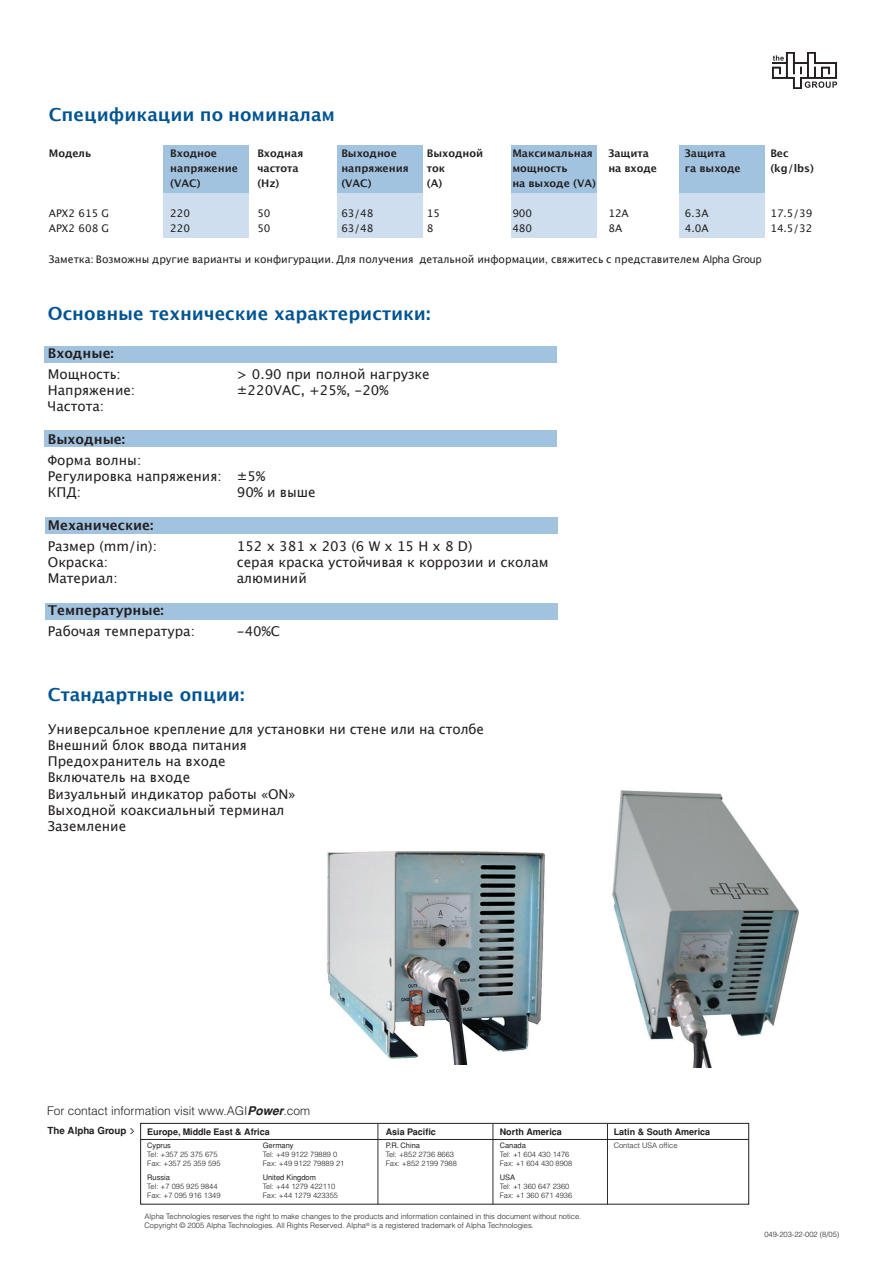
<style>
.page{position:relative;width:893px;height:1263px;background:#fff}
.page>*{position:absolute;margin:0;border:0;box-sizing:border-box;transform-origin:0 0}
.t1{font:700 18px "Lucida Grande";color:#015492}
.t2{font:13.5px/16.2px "Lucida Grande";color:#231f20}
.t3{font:700 13.5px "Lucida Grande";color:#231f20}
.t4{font:300 12px "Helvetica";color:#231f20}
.t5{font:10.5px "Lucida Grande";color:#231f20}
.t6{font:700 10.5px "Lucida Grande";color:#231f20}
.t7{font:700 9.75px "Helvetica";color:#231f20}
.t8{font:700 9px "Helvetica";color:#231f20}
.t9{font:300 7.5px/9px "Helvetica";color:#231f20}
.t10{font:7.5px "Helvetica";color:#231f20}
.s1{font-family:"Helvetica"}
.s2{font-family:"Arial"}
.s3{font-weight:700;font-style:italic}
.s4{font-family:"Silkscreen";font-weight:400}
</style>
<div class="page">
<svg style="left:772px;top:52px;width:65px;height:37px"></svg>
<div style="left:141px;top:1123px;width:608px;height:81px;border:1px solid #231f20"></div>
<hr style="left:378px;top:1124px;width:1px;height:80px;background:#231f20">
<hr style="left:493px;top:1124px;width:1px;height:80px;background:#231f20">
<hr style="left:141px;top:1139px;width:608px;height:1px;background:#231f20">
<hr style="left:607px;top:1124px;width:1px;height:80px;background:#231f20">
<div style="left:680px;top:146px;width:85px;height:92px;background:#cedeee"></div>
<div style="left:680px;top:146px;width:85px;height:47px;background:#a2c3e0"></div>
<div style="left:511px;top:146px;width:86px;height:92px;background:#cedeee"></div>
<div style="left:511px;top:146px;width:86px;height:47px;background:#a2c3e0"></div>
<div style="left:337px;top:146px;width:85px;height:92px;background:#cedeee"></div>
<div style="left:337px;top:146px;width:85px;height:47px;background:#a2c3e0"></div>
<img style="left:327px;top:851px;width:218px;height:213px">
<img style="left:612px;top:790px;width:187px;height:278px">
<div style="left:45px;top:346px;width:512px;height:16px;background:#a2c3e0"></div>
<div style="left:45px;top:431px;width:512px;height:16px;background:#a2c3e0"></div>
<div style="left:46px;top:517px;width:512px;height:16px;background:#a2c3e0"></div>
<div style="left:46px;top:603px;width:512px;height:17px;background:#a2c3e0"></div>
<div style="left:164px;top:146px;width:85px;height:92px;background:#cedeee"></div>
<div style="left:164px;top:146px;width:85px;height:47px;background:#a2c3e0"></div>
<h1 class="t1" style="left:49px;top:104px;width:288px">Спецификации по номиналам</h1>
<h3 class="t6" style="left:49px;top:147px;width:44px">Модель</h3>
<h3 class="t6" style="left:170px;top:147px;width:48px">Входное</h3>
<h3 class="t6" style="left:257px;top:147px;width:48px">Входная</h3>
<h3 class="t6" style="left:341px;top:147px;width:57px">Выходное</h3>
<h3 class="t6" style="left:427px;top:147px;width:58px">Выходной</h3>
<h3 class="t6" style="left:512px;top:147px;width:82px">Максимальная</h3>
<h3 class="t6" style="left:608px;top:147px;width:42px">Защита</h3>
<h3 class="t6" style="left:685px;top:147px;width:42px">Защита</h3>
<h3 class="t6" style="left:770px;top:147px;width:20px">Вес</h3>
<h3 class="t6" style="left:170px;top:162px;width:69px">напряжение</h3>
<h3 class="t6" style="left:257px;top:162px;width:43px">частота</h3>
<h3 class="t6" style="left:341px;top:162px;width:69px">напряжения</h3>
<h3 class="t6" style="left:427px;top:162px;width:20px">ток</h3>
<h3 class="t6" style="left:512px;top:162px;width:57px">мощность</h3>
<h3 class="t6" style="left:608px;top:162px;width:50px">на входе</h3>
<h3 class="t6" style="left:685px;top:162px;width:57px">га выходе</h3>
<h3 class="t6" style="left:770px;top:162px;width:45px">(kg/lbs)</h3>
<h3 class="t6" style="left:170px;top:177px;width:32px">(VAC)</h3>
<h3 class="t6" style="left:257px;top:177px;width:24px">(Hz)</h3>
<h3 class="t6" style="left:341px;top:177px;width:32px">(VAC)</h3>
<h3 class="t6" style="left:427px;top:177px;width:17px">(A)</h3>
<h3 class="t6" style="left:512px;top:177px;width:85px">на выходе (VA)</h3>
<h3 class="t5" style="left:49px;top:207px;width:62px">APX2 615 G</h3>
<h3 class="t5" style="left:170px;top:207px;width:21px">220</h3>
<h3 class="t5" style="left:257px;top:207px;width:15px">50</h3>
<h3 class="t5" style="left:341px;top:207px;width:34px">63/48</h3>
<h3 class="t5" style="left:427px;top:207px;width:15px">15</h3>
<h3 class="t5" style="left:512px;top:207px;width:21px">900</h3>
<h3 class="t5" style="left:608px;top:207px;width:22px">12A</h3>
<h3 class="t5" style="left:685px;top:207px;width:25px">6.3A</h3>
<h3 class="t5" style="left:770px;top:207px;width:43px">17.5/39</h3>
<h3 class="t5" style="left:49px;top:222px;width:62px">APX2 608 G</h3>
<h3 class="t5" style="left:170px;top:222px;width:21px">220</h3>
<h3 class="t5" style="left:257px;top:222px;width:15px">50</h3>
<h3 class="t5" style="left:341px;top:222px;width:34px">63/48</h3>
<h3 class="t5" style="left:427px;top:222px;width:8px">8</h3>
<h3 class="t5" style="left:512px;top:222px;width:21px">480</h3>
<h3 class="t5" style="left:608px;top:222px;width:15px">8A</h3>
<h3 class="t5" style="left:685px;top:222px;width:25px">4.0A</h3>
<h3 class="t5" style="left:770px;top:222px;width:43px">14.5/32</h3>
<h3 class="t5" style="left:49px;top:254px;width:714px">Заметка<span class="s1">:</span> Возможны другие варианты и конфигурации<span class="s1">.</span> Для получения детальной информации<span class="s1">,</span> свяжитесь с представителем <span class="s2">Alpha Group</span></h3>
<h1 class="t1" style="left:48px;top:303px;width:384px">Основные технические характеристики:</h1>
<h2 class="t3" style="left:48px;top:345px;width:68px">Входные:</h2>
<h2 class="t2" style="left:48px;top:366px;width:75px">Мощность:</h2>
<h2 class="t2" style="left:237px;top:366px;width:194px">&gt; 0.90 при полной нагрузке</h2>
<h2 class="t2" style="left:48px;top:382px;width:89px">Напряжение:</h2>
<h2 class="t2" style="left:237px;top:382px;width:153px">±220VAC, +25%, -20%</h2>
<h2 class="t2" style="left:48px;top:399px;width:58px">Частота:</h2>
<h2 class="t3" style="left:48px;top:431px;width:79px">Выходные:</h2>
<h2 class="t2" style="left:48px;top:452px;width:219px">Форма волны:<br>Регулировка напряжения: ±5%<br>КПД:</h2>
<h2 class="t2" style="left:237px;top:484px;width:80px">90% и выше</h2>
<h2 class="t3" style="left:48px;top:517px;width:107px">Механические:</h2>
<h2 class="t2" style="left:48px;top:538px;width:111px">Размер (mm/in):</h2>
<h2 class="t2" style="left:237px;top:538px;width:237px">152 x 381 x 203 (6 W x 15 H x 8 D)</h2>
<h2 class="t2" style="left:48px;top:554px;width:62px">Окраска:</h2>
<h2 class="t2" style="left:237px;top:554px;width:313px">серая краска устойчивая к коррозии и сколам</h2>
<h2 class="t2" style="left:48px;top:570px;width:71px">Материал:</h2>
<h2 class="t2" style="left:237px;top:570px;width:71px">алюминий</h2>
<h2 class="t3" style="left:48px;top:603px;width:118px">Температурные:</h2>
<h2 class="t2" style="left:48px;top:624px;width:149px">Рабочая температура:</h2>
<h2 class="t2" style="left:237px;top:624px;width:45px">-40%C</h2>
<h1 class="t1" style="left:48px;top:684px;width:198px">Стандартные опции:</h1>
<h2 class="t2" style="left:48px;top:721px;width:438px">Универсальное крепление для установки ни стене или на столбе<br>Внешний блок ввода питания<br>Предохранитель на входе<br>Включатель на входе<br>Визуальный индикатор работы «ON»<br>Выходной коаксиальный терминал<br>Заземление</h2>
<h3 class="t4" style="left:47px;top:1103px;width:264px">For contact information visit www.AGI<span class="s3">Power</span>.com</h3>
<p class="t8" style="left:147px;top:1126px;width:124px">Europe, Middle East &amp; Africa</p>
<p class="t8" style="left:386px;top:1126px;width:52px">Asia Pacific</p>
<p class="t8" style="left:500px;top:1126px;width:64px">North America</p>
<p class="t8" style="left:614px;top:1126px;width:98px">Latin &amp; South America</p>
<p class="t10" style="left:147px;top:1141px;width:25px">Cyprus</p>
<p class="t10" style="left:263px;top:1141px;width:32px">Germany</p>
<p class="t10" style="left:386px;top:1141px;width:36px">P.R. China</p>
<p class="t10" style="left:500px;top:1141px;width:28px">Canada</p>
<p class="t9" style="left:614px;top:1141px;width:65px">Contact USA office</p>
<p class="t9" style="left:147px;top:1150px;width:72px">Tel: +357 25 375 675</p>
<p class="t9" style="left:263px;top:1150px;width:76px">Tel: +49 9122 79889 0</p>
<p class="t9" style="left:386px;top:1150px;width:70px">Tel: +852 2736 8663</p>
<p class="t9" style="left:500px;top:1150px;width:71px">Tel: +1 604 430 1476</p>
<p class="t9" style="left:147px;top:1159px;width:75px">Fax: +357 25 359 595</p>
<p class="t9" style="left:263px;top:1159px;width:83px">Fax: +49 9122 79889 21</p>
<p class="t9" style="left:386px;top:1159px;width:73px">Fax: +852 2199 7988</p>
<p class="t9" style="left:500px;top:1159px;width:74px">Fax: +1 604 430 8908</p>
<p class="t10" style="left:147px;top:1173px;width:24px">Russia</p>
<p class="t10" style="left:263px;top:1173px;width:55px">United Kingdom</p>
<p class="t10" style="left:500px;top:1173px;width:17px">USA</p>
<p class="t9" style="left:147px;top:1181px;width:72px">Tel: +7 095 925 9844</p>
<p class="t9" style="left:263px;top:1181px;width:74px">Tel: +44 1279 422110</p>
<p class="t9" style="left:500px;top:1181px;width:71px">Tel: +1 360 647 2360</p>
<p class="t9" style="left:147px;top:1190px;width:75px">Fax: +7 095 916 1349</p>
<p class="t9" style="left:263px;top:1190px;width:77px">Fax: +44 1279 423355</p>
<p class="t9" style="left:500px;top:1190px;width:74px">Fax: +1 360 671 4936</p>
<h3 class="t7" style="left:48px;top:1125px;width:89px">The Alpha Group <span class="s4">&gt;</span></h3>
<p class="t9" style="left:145px;top:1212px;width:438px">Alpha Technologies reserves the right to make changes to the products and information contained in this document without notice.<br>Copyright © 2005 Alpha Technologies. All Rights Reserved. Alpha<sup>®</sup> is a registered trademark of Alpha Technologies.</p>
<p class="t9" style="left:764px;top:1230px;width:77px">049-203-22-002 (8/05)</p>
</div>
